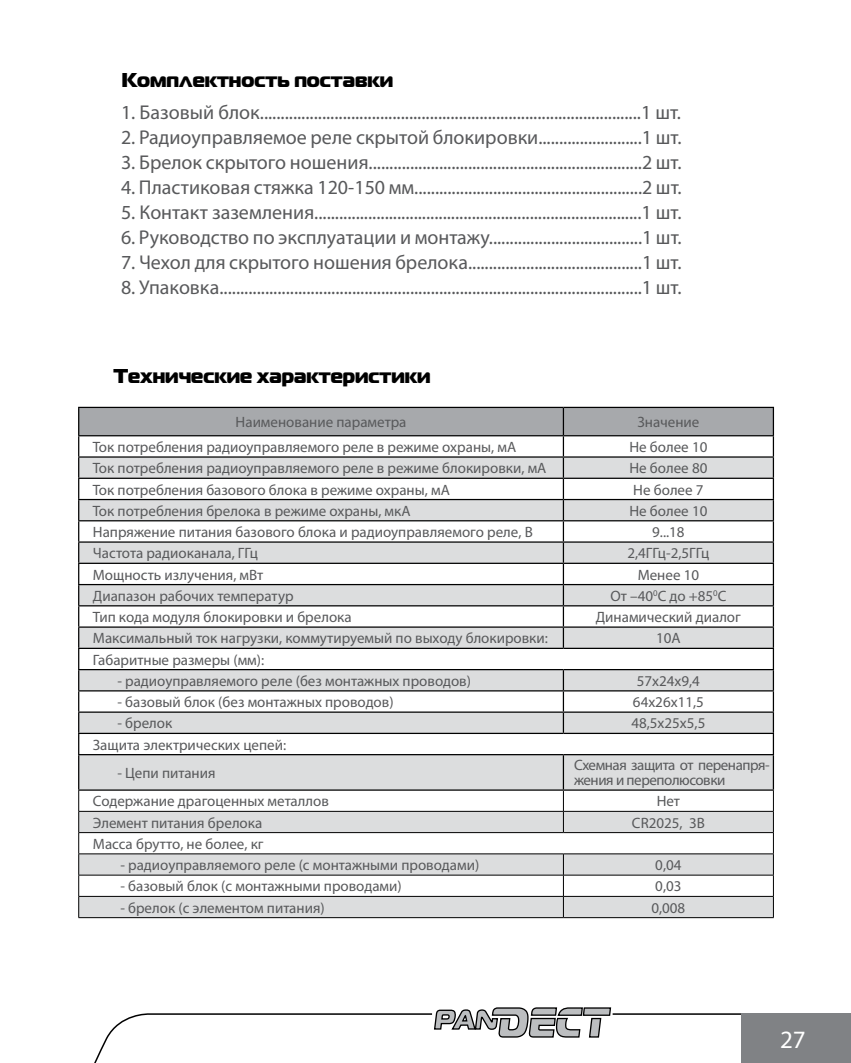
<style>
.page{position:relative;width:851px;height:1063px;background:#fff}
.page>*{position:absolute;margin:0;border:0;box-sizing:border-box;transform-origin:0 0}
.t1{font:25px "Myriad Pro";color:#fff}
.t2{font:20px "Myriad Pro";color:#58595b}
.t3{font:20px "Magistral Black C";color:#000}
.t4{font:15px "Myriad Pro";color:#58595b}
.t5{font:15px/15px "Myriad Pro";letter-spacing:-.03em;color:#58595b}
</style>
<div class="page">
<svg style="left:94px;top:1007px;width:646px;height:56px"></svg>
<div style="left:740px;top:1013px;width:110px;height:50px;background:#808285"></div>
<svg style="left:79px;top:755px;width:693px;height:162px;fill:#dcddde"></svg>
<hr style="left:78px;top:755px;width:1px;height:34px;background:#000">
<hr style="left:772px;top:436px;width:2px;height:20px;background:#000">
<hr style="left:772px;top:458px;width:2px;height:20px;background:#000">
<hr style="left:772px;top:479px;width:2px;height:20px;background:#000">
<hr style="left:772px;top:500px;width:2px;height:20px;background:#000">
<hr style="left:772px;top:521px;width:2px;height:20px;background:#000">
<hr style="left:772px;top:543px;width:2px;height:20px;background:#000">
<hr style="left:772px;top:564px;width:2px;height:20px;background:#000">
<hr style="left:772px;top:585px;width:2px;height:20px;background:#000">
<hr style="left:772px;top:606px;width:2px;height:20px;background:#000">
<hr style="left:772px;top:628px;width:2px;height:20px;background:#000">
<hr style="left:772px;top:649px;width:2px;height:20px;background:#000">
<hr style="left:772px;top:670px;width:2px;height:20px;background:#000">
<hr style="left:772px;top:692px;width:2px;height:20px;background:#000">
<hr style="left:772px;top:713px;width:2px;height:20px;background:#000">
<hr style="left:772px;top:734px;width:2px;height:20px;background:#000">
<hr style="left:562px;top:755px;width:2px;height:34px;background:#000">
<hr style="left:772px;top:755px;width:2px;height:34px;background:#000">
<hr style="left:563px;top:456px;width:211px;height:2px;background:#000">
<hr style="left:563px;top:478px;width:211px;height:1px;background:#000">
<hr style="left:563px;top:499px;width:211px;height:1px;background:#000">
<hr style="left:563px;top:520px;width:211px;height:1px;background:#000">
<hr style="left:563px;top:541px;width:211px;height:2px;background:#000">
<hr style="left:563px;top:563px;width:211px;height:1px;background:#000">
<hr style="left:563px;top:584px;width:211px;height:1px;background:#000">
<hr style="left:563px;top:605px;width:211px;height:1px;background:#000">
<hr style="left:563px;top:626px;width:211px;height:2px;background:#000">
<hr style="left:563px;top:648px;width:211px;height:1px;background:#000">
<hr style="left:563px;top:669px;width:211px;height:1px;background:#000">
<hr style="left:563px;top:690px;width:211px;height:2px;background:#000">
<hr style="left:563px;top:712px;width:211px;height:1px;background:#000">
<hr style="left:563px;top:733px;width:211px;height:1px;background:#000">
<hr style="left:78px;top:754px;width:485px;height:1px;background:#000">
<hr style="left:563px;top:754px;width:211px;height:1px;background:#000">
<hr style="left:78px;top:789px;width:485px;height:2px;background:#000">
<hr style="left:563px;top:789px;width:211px;height:2px;background:#000">
<hr style="left:78px;top:811px;width:485px;height:1px;background:#000">
<hr style="left:563px;top:811px;width:210px;height:1px;background:#000">
<hr style="left:78px;top:832px;width:485px;height:1px;background:#000">
<hr style="left:563px;top:832px;width:210px;height:1px;background:#000">
<hr style="left:78px;top:853px;width:485px;height:1px;background:#000">
<hr style="left:563px;top:853px;width:210px;height:1px;background:#000">
<hr style="left:78px;top:875px;width:485px;height:1px;background:#000">
<hr style="left:563px;top:875px;width:210px;height:1px;background:#000">
<hr style="left:78px;top:896px;width:485px;height:1px;background:#000">
<hr style="left:563px;top:896px;width:210px;height:1px;background:#000">
<svg style="left:78px;top:791px;width:1px;height:126px"></svg>
<svg style="left:563px;top:791px;width:1px;height:41px"></svg>
<svg style="left:563px;top:854px;width:1px;height:63px"></svg>
<svg style="left:772px;top:791px;width:1px;height:126px"></svg>
<hr style="left:78px;top:917px;width:485px;height:1px;background:#000">
<hr style="left:563px;top:917px;width:210px;height:1px;background:#000">
<svg style="left:78px;top:407px;width:695px;height:347px"></svg>
<hr style="left:563px;top:407px;width:211px;height:1px;background:#000">
<hr style="left:772px;top:408px;width:2px;height:27px;background:#000">
<hr style="left:78px;top:435px;width:485px;height:1px;background:#000">
<hr style="left:563px;top:435px;width:211px;height:1px;background:#000">
<hr style="left:562px;top:408px;width:2px;height:27px;background:#000">
<h2 class="t3" style="left:121px;top:67px;width:274px">Комплектность поставки</h2>
<h2 class="t2" style="left:121px;top:100px;width:561px">1. Базовый блок............................................................................................1 шт.</h2>
<h2 class="t2" style="left:121px;top:125px;width:562px">2. Радиоуправляемое реле скрытой блокировки.........................1 шт.</h2>
<h2 class="t2" style="left:121px;top:150px;width:562px">3. Брелок скрытого ношения..................................................................2 шт.</h2>
<h2 class="t2" style="left:121px;top:175px;width:562px">4. Пластиковая стяжка 120-150 мм.......................................................2 шт.</h2>
<h2 class="t2" style="left:121px;top:200px;width:562px">5. Контакт заземления...............................................................................1 шт.</h2>
<h2 class="t2" style="left:121px;top:225px;width:562px">6. Руководство по эксплуатации и монтажу.....................................1 шт.</h2>
<h2 class="t2" style="left:121px;top:250px;width:562px">7. Чехол для скрытого ношения брелока..........................................1 шт.</h2>
<h2 class="t2" style="left:121px;top:275px;width:562px">8. Упаковка......................................................................................................1 шт.</h2>
<h2 class="t3" style="left:114px;top:362px;width:318px">Технические характеристики</h2>
<p class="t4" style="left:235px;top:413px;width:172px">Наименование параметра</p>
<p class="t4" style="left:637px;top:413px;width:63px">Значение</p>
<p class="t4" style="left:93px;top:438px;width:425px">Ток потребления радиоуправляемого реле в режиме охраны, мА</p>
<p class="t4" style="left:629px;top:438px;width:79px">Не более 10</p>
<p class="t4" style="left:93px;top:459px;width:455px">Ток потребления радиоуправляемого реле в режиме блокировки, мА</p>
<p class="t4" style="left:629px;top:459px;width:79px">Не более 80</p>
<p class="t4" style="left:93px;top:480px;width:358px">Ток потребления базового блока в режиме охраны, мА</p>
<p class="t4" style="left:633px;top:480px;width:72px">Не более 7</p>
<p class="t4" style="left:93px;top:502px;width:319px">Ток потребления брелока в режиме охраны, мкА</p>
<p class="t4" style="left:629px;top:502px;width:79px">Не более 10</p>
<p class="t4" style="left:93px;top:523px;width:441px">Напряжение питания базового блока и радиоуправляемого реле, В</p>
<p class="t4" style="left:652px;top:523px;width:34px">9...18</p>
<p class="t4" style="left:93px;top:544px;width:167px">Частота радиоканала, ГГц</p>
<p class="t4" style="left:627px;top:544px;width:84px">2,4ГГц-2,5ГГц</p>
<p class="t4" style="left:93px;top:565px;width:172px">Мощность излучения, мВт</p>
<p class="t4" style="left:637px;top:565px;width:63px">Менее 10</p>
<p class="t4" style="left:93px;top:587px;width:202px">Диапазон рабочих температур</p>
<p class="t4" style="left:610px;top:587px;width:117px">От –40<sup>0</sup>С до +85<sup>0</sup>С</p>
<p class="t4" style="left:93px;top:608px;width:260px">Тип кода модуля блокировки и брелока</p>
<p class="t4" style="left:595px;top:608px;width:147px">Динамический диалог</p>
<p class="t4" style="left:93px;top:629px;width:456px">Максимальный ток нагрузки, коммутируемый по выходу блокировки:</p>
<p class="t4" style="left:656px;top:629px;width:26px">10А</p>
<p class="t4" style="left:93px;top:650px;width:173px">Габаритные размеры (мм):</p>
<p class="t4" style="left:117px;top:672px;width:355px">- радиоуправляемого реле (без монтажных проводов)</p>
<p class="t4" style="left:636px;top:672px;width:65px">57x24x9,4</p>
<p class="t4" style="left:117px;top:693px;width:278px">- базовый блок (без монтажных проводов)</p>
<p class="t4" style="left:633px;top:693px;width:72px">64х26х11,5</p>
<p class="t4" style="left:117px;top:714px;width:56px">- брелок</p>
<p class="t4" style="left:631px;top:714px;width:75px">48,5х25х5,5</p>
<p class="t4" style="left:93px;top:735px;width:195px">Защита электрических цепей:</p>
<p class="t4" style="left:117px;top:764px;width:100px">- Цепи питания</p>
<p class="t5" style="left:574px;top:758px;width:197px">Схемная защита от перенапря&shy;жения и переполюсовки</p>
<p class="t4" style="left:93px;top:792px;width:237px">Содержание драгоценных металлов</p>
<p class="t4" style="left:656px;top:792px;width:25px">Нет</p>
<p class="t4" style="left:93px;top:813px;width:171px">Элемент питания брелока</p>
<p class="t4" style="left:632px;top:813px;width:74px">CR2025, 3В</p>
<p class="t4" style="left:93px;top:835px;width:172px">Масса брутто, не более, кг</p>
<p class="t4" style="left:120px;top:856px;width:360px">- радиоуправляемого реле (с монтажными проводами)</p>
<p class="t4" style="left:655px;top:856px;width:28px">0,04</p>
<p class="t4" style="left:120px;top:877px;width:283px">- базовый блок (с монтажными проводами)</p>
<p class="t4" style="left:655px;top:877px;width:28px">0,03</p>
<p class="t4" style="left:120px;top:898px;width:206px">- брелок (с элементом питания)</p>
<p class="t4" style="left:651px;top:898px;width:35px">0,008</p>
<h1 class="t1" style="left:780px;top:1024px;width:27px">27</h1>
</div>
